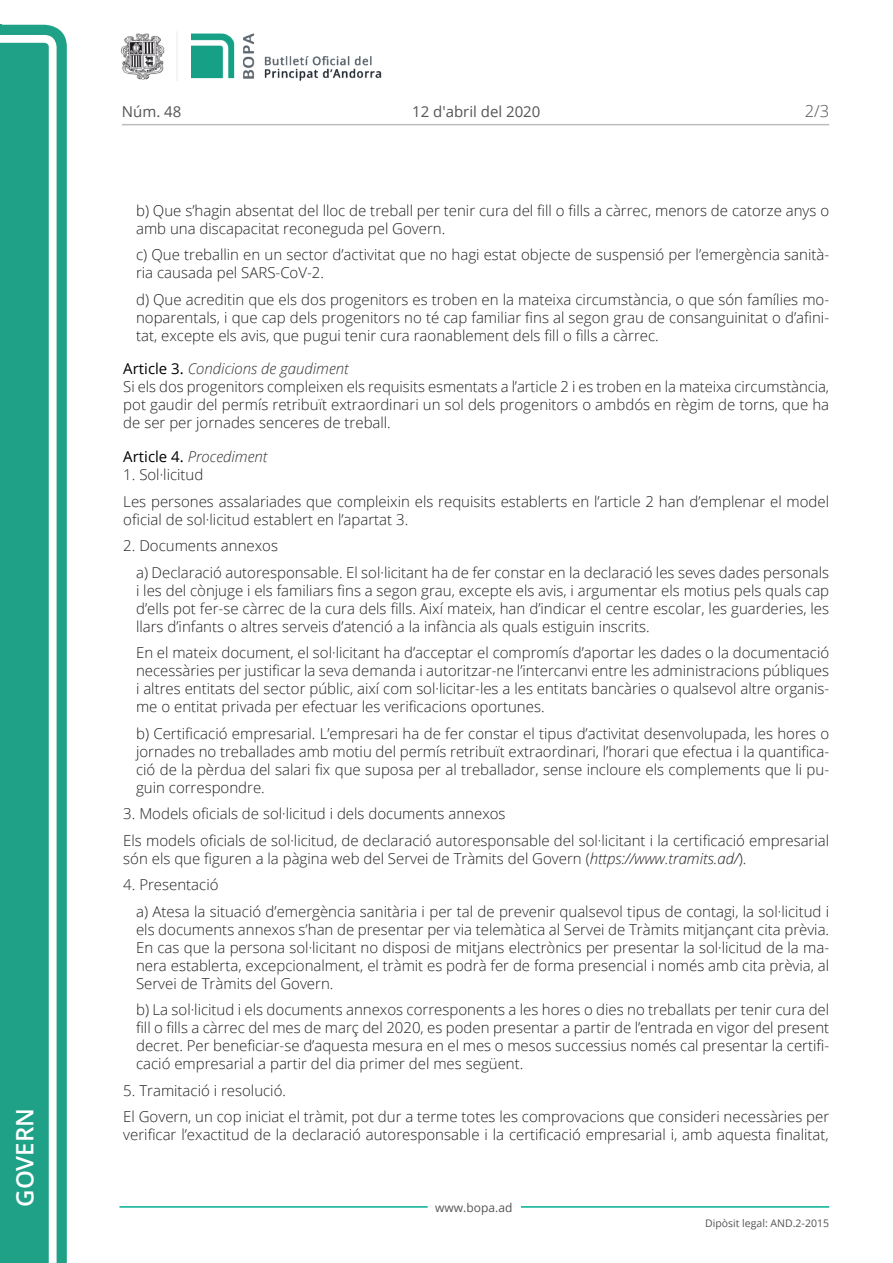
<style>
.page{position:relative;width:893px;height:1263px;background:#fff}
.page>*{position:absolute;margin:0;border:0;box-sizing:border-box;transform-origin:0 0}
.t1{font:600 24px "Open Sans";color:#fff}
.t2{font:300 16.5px "Open Sans";color:#545454}
.Body_text_i{font:300 15px/18px "Open Sans";color:#231f20;text-align:justify}
.Body_text{font:300 15px/18px "Open Sans";color:#231f20}
.Titol_7{font:italic 300 15px "Open Sans";color:#303030}
.t3{font:15px "Open Sans";color:#545454}
.t4{font:12px "Open Sans";color:#545454}
.t5{font:10.5px "Open Sans";color:#545454}
.s1{font-weight:400;font-style:normal;color:#000}
.s2{font-style:italic}
</style>
<div class="page">
<svg style="left:0;top:25px;width:67px;height:1238px;fill:#1ea187"></svg>
<div style="left:0;top:43px;width:49px;height:1220px;background:#1ea187"></div>
<img style="left:122px;top:32px;width:260px;height:49px">
<hr style="left:119px;top:1206px;width:309px;height:2px;background:#00ae91">
<hr style="left:521px;top:1206px;width:308px;height:2px;background:#00ae91">
<hr style="left:122px;top:124px;width:707px;height:1px;background:#bcbdc0">
<h1 class="t1" style="left:8px;top:1207px;width:100px;rotate:-90deg">Govern</h1>
<p class="t3" style="left:122px;top:102px;width:61px">Núm. 48</p>
<p class="t3" style="left:412px;top:102px;width:130px">12 d'abril del 2020</p>
<p class="t2" style="left:805px;top:100px;width:26px">2/3</p>
<p class="Body_text_i" style="left:136px;top:201px;width:695px">b) Que s’hagin absentat del lloc de treball per tenir cura del fill o fills a càrrec, menors de catorze anys o amb una discapacitat reconeguda pel Govern.</p>
<p class="Body_text_i" style="left:136px;top:245px;width:695px">c) Que treballin en un sector d’activitat que no hagi estat objecte de suspensió per l’emergència sanità&shy;ria causada pel SARS-CoV-2.</p>
<p class="Body_text_i" style="left:136px;top:290px;width:695px">d) Que acreditin que els dos progenitors es troben en la mateixa circumstància, o que són famílies mo&shy;noparentals, i que cap dels progenitors no té cap familiar fins al segon grau de consanguinitat o d’afini&shy;tat, excepte els avis, que pugui tenir cura raonablement dels fill o fills a càrrec.</p>
<p class="Titol_7" style="left:123px;top:359px;width:227px"><span class="s1">Article 3.</span> Condicions de gaudiment</p>
<p class="Body_text" style="left:123px;top:377px;width:707px;text-align:justify">Si els dos progenitors compleixen els requisits esmentats a l’article 2 i es troben en la mateixa circumstància, pot gaudir del permís retribuït extraordinari un sol dels progenitors o ambdós en règim de torns, que ha de ser per jornades senceres de treball.</p>
<p class="Titol_7" style="left:123px;top:446px;width:146px"><span class="s1">Article 4.</span> Procediment</p>
<p class="Body_text" style="left:123px;top:465px;width:82px">1. Sol·licitud</p>
<p class="Body_text" style="left:123px;top:492px;width:707px">Les persones assalariades que compleixin els requisits establerts en l’article 2 han d’emplenar el model oficial de sol·licitud establert en l’apartat 3.</p>
<p class="Body_text" style="left:123px;top:536px;width:156px">2. Documents annexos</p>
<p class="Body_text_i" style="left:136px;top:563px;width:695px">a) Declaració autoresponsable. El sol·licitant ha de fer constar en la declaració les seves dades personals i les del cònjuge i els familiars fins a segon grau, excepte els avis, i argumentar els motius pels quals cap d’ells pot fer-se càrrec de la cura dels fills. Així mateix, han d’indicar el centre escolar, les guarderies, les llars d’infants o altres serveis d’atenció a la infància als quals estiguin inscrits.</p>
<p class="Body_text_i" style="left:136px;top:643px;width:695px">En el mateix document, el sol·licitant ha d’acceptar el compromís d’aportar les dades o la documentació necessàries per justificar la seva demanda i autoritzar-ne l’intercanvi entre les administracions públiques i altres entitats del sector públic, així com sol·licitar-les a les entitats bancàries o qualsevol altre organis&shy;me o entitat privada per efectuar les verificacions oportunes.</p>
<p class="Body_text_i" style="left:136px;top:724px;width:695px">b) Certificació empresarial. L’empresari ha de fer constar el tipus d’activitat desenvolupada, les hores o jornades no treballades amb motiu del permís retribuït extraordinari, l’horari que efectua i la quantifica&shy;ció de la pèrdua del salari fix que suposa per al treballador, sense incloure els complements que li pu&shy;guin correspondre.</p>
<p class="Body_text" style="left:123px;top:804px;width:384px">3. Models oficials de sol·licitud i dels documents annexos</p>
<p class="Body_text" style="left:123px;top:831px;width:707px">Els models oficials de sol·licitud, de declaració autoresponsable del sol·licitant i la certificació empresarial són els que figuren a la pàgina web del Servei de Tràmits del Govern (<span class="s2">https://www.tramits.ad/</span>).</p>
<p class="Body_text" style="left:123px;top:875px;width:97px">4. Presentació</p>
<p class="Body_text_i" style="left:136px;top:902px;width:695px">a) Atesa la situació d’emergència sanitària i per tal de prevenir qualsevol tipus de contagi, la sol·licitud i els documents annexos s’han de presentar per via telemàtica al Servei de Tràmits mitjançant cita prèvia.<br>En cas que la persona sol·licitant no disposi de mitjans electrònics per presentar la sol·licitud de la ma&shy;nera establerta, excepcionalment, el tràmit es podrà fer de forma presencial i només amb cita prèvia, al Servei de Tràmits del Govern.</p>
<p class="Body_text_i" style="left:136px;top:1000px;width:695px">b) La sol·licitud i els documents annexos corresponents a les hores o dies no treballats per tenir cura del fill o fills a càrrec del mes de març del 2020, es poden presentar a partir de l’entrada en vigor del present decret. Per beneficiar-se d’aquesta mesura en el mes o mesos successius només cal presentar la certifi&shy;cació empresarial a partir del dia primer del mes següent.</p>
<p class="Body_text" style="left:123px;top:1081px;width:164px">5. Tramitació i resolució.</p>
<p class="Body_text" style="left:123px;top:1107px;width:707px">El Govern, un cop iniciat el tràmit, pot dur a terme totes les comprovacions que consideri necessàries per verificar l’exactitud de la declaració autoresponsable i la certificació empresarial i, amb aquesta finalitat,</p>
<p class="t4" style="left:435px;top:1199px;width:79px">www.bopa.ad</p>
<p class="t5" style="left:705px;top:1216px;width:125px">Dipòsit legal: AND.2-2015</p>
</div>
